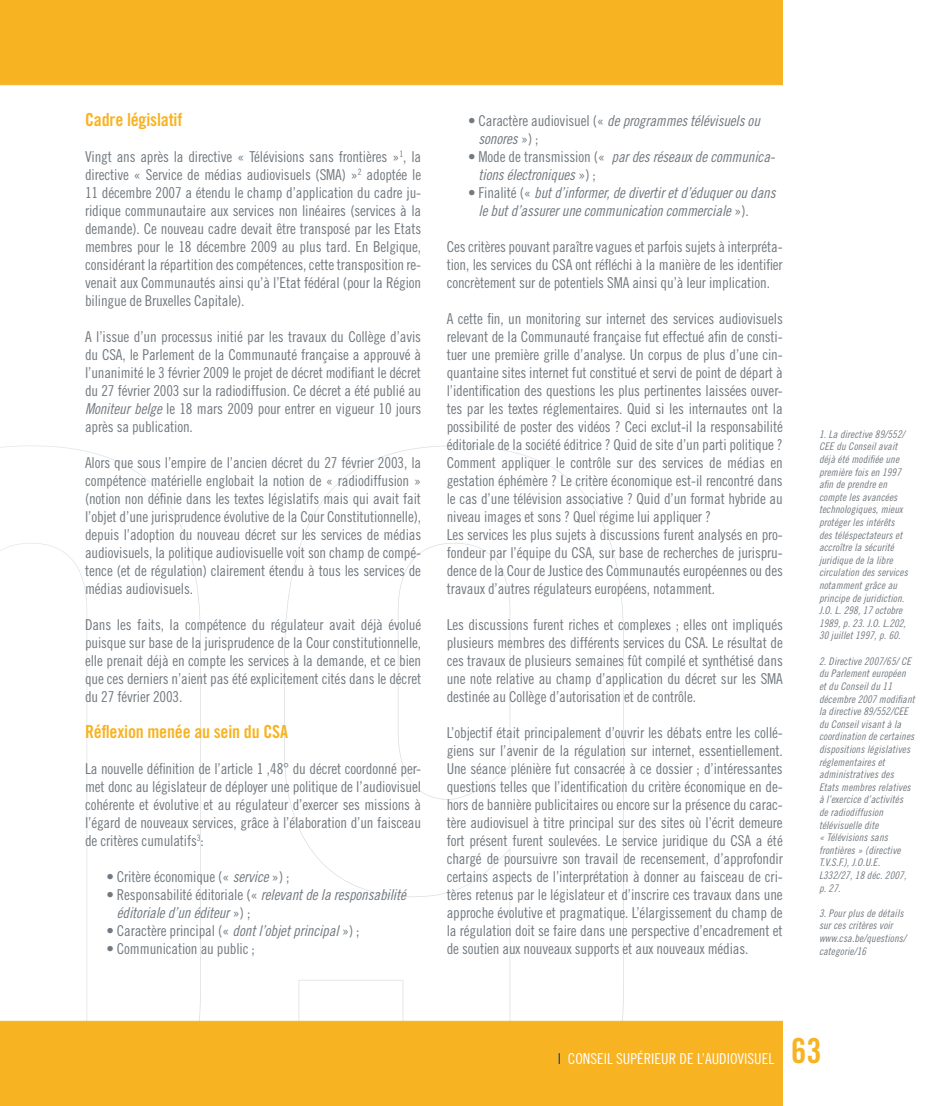
<style>
.page{position:relative;width:936px;height:1106px;background:#fff}
.page>*{position:absolute;margin:0;border:0;box-sizing:border-box;transform-origin:0 0}
.t1{font:34.5px "Trade Gothic LT Std Bd Cn 20";color:#f8b323}
.t2{font:18px "Trade Gothic LT Std Bd Cn 20";letter-spacing:-.01em;color:#f8b323}
.t3{font:15px/18px "Trade Gothic LT Std Cn 18";letter-spacing:-.01em;color:#72797f;text-align:justify}
.t4{font:15px/18px "Trade Gothic LT Std Cn 18 Obl";letter-spacing:-.01em;color:#72797f}
.t5{font:15px "Trade Gothic LT Std Cn 18";color:#fff}
.t6{font:10.5px/12.6px "Trade Gothic LT Std Cn 18 Obl";letter-spacing:.01em;color:#72797f}
.s1{font-family:"Trade Gothic LT Std Cn 18 Obl"}
.s2{font-family:"Trade Gothic LT Std Cn 18"}
.s3{color:#004272}
</style>
<div class="page">
<svg style="left:0;top:445px;width:624px;height:575px"></svg>
<div style="left:0;top:0;width:782px;height:85px;background:#f8b323"></div>
<div style="left:0;top:1020px;width:782px;height:86px;background:#f8b323"></div>
<p class="t2" style="left:85px;top:109px;width:99px">Cadre législatif</p>
<p class="t3" style="left:85px;top:147px;width:337px">Vingt ans après la directive « Télévisions sans frontières »<sup>1</sup>, la directive « Service de médias audiovisuels (SMA) »<sup>2</sup> adoptée le 11 décembre 2007 a étendu le champ d’application du cadre ju&shy;ridique communautaire aux services non linéaires (services à la demande). Ce nouveau cadre devait être transposé par les Etats membres pour le 18 décembre 2009 au plus tard. En Belgique, considérant la répartition des compétences, cette transposition re&shy;venait aux Communautés ainsi qu’à l’Etat fédéral (pour la Région bilingue de Bruxelles Capitale).</p>
<p class="t3" style="left:85px;top:327px;width:337px">A l’issue d’un processus initié par les travaux du Collège d’avis du CSA, le Parlement de la Communauté française a approuvé à l’unanimité le 3 février 2009 le projet de décret modifiant le décret du 27 février 2003 sur la radiodiffusion. Ce décret a été publié au <span class="s1">Moniteur belge</span> le 18 mars 2009 pour entrer en vigueur 10 jours après sa publication.</p>
<p class="t3" style="left:85px;top:453px;width:337px">Alors que sous l’empire de l’ancien décret du 27 février 2003, la compétence matérielle englobait la notion de « radiodiffusion » (notion non définie dans les textes législatifs mais qui avait fait l’objet d’une jurisprudence évolutive de la Cour Constitutionnelle), depuis l’adoption du nouveau décret sur les services de médias audiovisuels, la politique audiovisuelle voit son champ de compé&shy;tence (et de régulation) clairement étendu à tous les services de médias audiovisuels.</p>
<p class="t3" style="left:85px;top:615px;width:337px">Dans les faits, la compétence du régulateur avait déjà évolué puisque sur base de la jurisprudence de la Cour constitutionnelle, elle prenait déjà en compte les services à la demande, et ce bien que ces derniers n’aient pas été explicitement cités dans le décret du 27 février 2003.</p>
<p class="t2" style="left:85px;top:721px;width:204px">Réflexion menée au sein du CSA</p>
<p class="t3" style="left:85px;top:759px;width:337px">La nouvelle définition de l’article 1 ,48° du décret coordonné per&shy;met donc au législateur de déployer une politique de l’audiovisuel cohérente et évolutive et au régulateur d’exercer ses missions à l’égard de nouveaux services, grâce à l’élaboration d’un faisceau de critères cumulatifs<sup>3</sup>:</p>
<p class="t3" style="left:106px;top:867px;width:185px">• Critère économique (« <span class="s1">service</span> ») ;</p>
<p class="t3" style="left:106px;top:885px;width:301px">• Responsabilité éditoriale (« <span class="s1">relevant de la responsabilité</span></p>
<p class="t4" style="left:117px;top:904px;width:135px">éditoriale d’un éditeur <span class="s2">») ;</span></p>
<p class="t3" style="left:106px;top:921px;width:255px">• Caractère principal (« <span class="s1">dont l’objet principal</span> ») ;</p>
<p class="t3" style="left:106px;top:939px;width:150px">• Communication au public ;</p>
<p class="t4" style="left:478px;top:112px;width:283px;text-indent:-11px"><span class="s2">• Caractère audiovisuel («</span> de programmes télévisuels ou sonores <span class="s2">») ;</span></p>
<p class="t4" style="left:478px;top:148px;width:298px;text-indent:-11px"><span class="s2">• Mode de transmission («</span> par des réseaux de communica&shy;tions électroniques <span class="s2">») ;</span></p>
<p class="t4" style="left:478px;top:184px;width:298px;text-indent:-11px"><span class="s2">• Finalité («</span> but d’informer, de divertir et d’éduquer ou dans le but d’assurer une communication commerciale <span class="s2">»).</span></p>
<p class="t3" style="left:446px;top:237px;width:337px">Ces critères pouvant paraître vagues et parfois sujets à interpréta&shy;tion, les services du CSA ont réfléchi à la manière de les identifier concrètement sur de potentiels SMA ainsi qu’à leur implication.</p>
<p class="t3" style="left:446px;top:309px;width:337px;text-align:left">A cette fin, un monitoring sur internet des services audiovisuels relevant de la Communauté française fut effectué afin de consti&shy;tuer une première grille d’analyse. Un corpus de plus d’une cin&shy;quantaine sites internet fut constitué et servi de point de départ à l’identification des questions les plus pertinentes laissées ouver&shy;tes par les textes réglementaires. Quid si les internautes ont la possibilité de poster des vidéos ? Ceci exclut-il la responsabilité éditoriale de la société éditrice ? Quid de site d’un parti politique ?<br>Comment appliquer le contrôle sur des services de médias en gestation éphémère ? Le critère économique est-il rencontré dans le cas d’une télévision associative ? Quid d’un format hybride au niveau images et sons ? Quel régime lui appliquer ?<br>Les services les plus sujets à discussions furent analysés en pro&shy;fondeur par l’équipe du CSA, sur base de recherches de jurispru&shy;dence de la Cour de Justice des Communautés européennes ou des travaux d’autres régulateurs européens, notamment.</p>
<p class="t3" style="left:446px;top:615px;width:337px">Les discussions furent riches et complexes ; elles ont impliqués plusieurs membres des différents services du CSA. Le résultat de ces travaux de plusieurs semaines fût compilé et synthétisé dans une note relative au champ d’application du décret sur les SMA destinée au Collège d’autorisation et de contrôle.</p>
<p class="t3" style="left:446px;top:723px;width:337px">L’objectif était principalement d’ouvrir les débats entre les collé&shy;giens sur l’avenir de la régulation sur internet, essentiellement.<br>Une séance plénière fut consacrée à ce dossier ; d’intéressantes questions telles que l’identification du critère économique en de&shy;hors de bannière publicitaires ou encore sur la présence du carac&shy;tère audiovisuel à titre principal sur des sites où l’écrit demeure fort présent furent soulevées. Le service juridique du CSA a été chargé de poursuivre son travail de recensement, d’approfondir certains aspects de l’interprétation à donner au faisceau de cri&shy;tères retenus par le législateur et d’inscrire ces travaux dans une approche évolutive et pragmatique. L’élargissement du champ de la régulation doit se faire dans une perspective d’encadrement et de soutien aux nouveaux supports et aux nouveaux médias.</p>
<p class="t6" style="left:819px;top:428px;width:90px">1. La directive 89/552/<br>CEE du Conseil avait déjà été modifiée une première fois en 1997 afin de prendre en compte les avancées technologiques, mieux protéger les intérêts des téléspectateurs et accroître la sécurité juridique de la libre circulation des services notamment grâce au principe de juridiction.<br>J.O. L. 298, 17 octobre<br>1989, p. 23. J.O. L.202,<br>30 juillet 1997, p. 60.</p>
<p class="t6" style="left:819px;top:655px;width:97px">2. Directive 2007/65/ CE du Parlement européen et du Conseil du 11 décembre 2007 modifiant la directive 89/552/CEE du Conseil visant à la coordination de certaines dispositions législatives réglementaires et administratives des<br>Etats membres relatives à l’exercice d’activités<br>de radiodiffusion télévisuelle dite<br>« Télévisions sans frontières » (directive<br>T.V.S.F.), J.O.U.E.<br>L332/27, 18 déc. 2007, p. 27.</p>
<p class="t6" style="left:819px;top:907px;width:88px">3. Pour plus de détails sur ces critères voir www.csa.be/questions/ categorie/16</p>
<p class="t5" style="left:558px;top:1050px;width:218px"><span class="s3">I</span> CONSEIL SUPÉRIEUR DE L’AUDIOVISUEL</p>
<h1 class="t1" style="left:791px;top:1029px;width:32px">63</h1>
</div>
